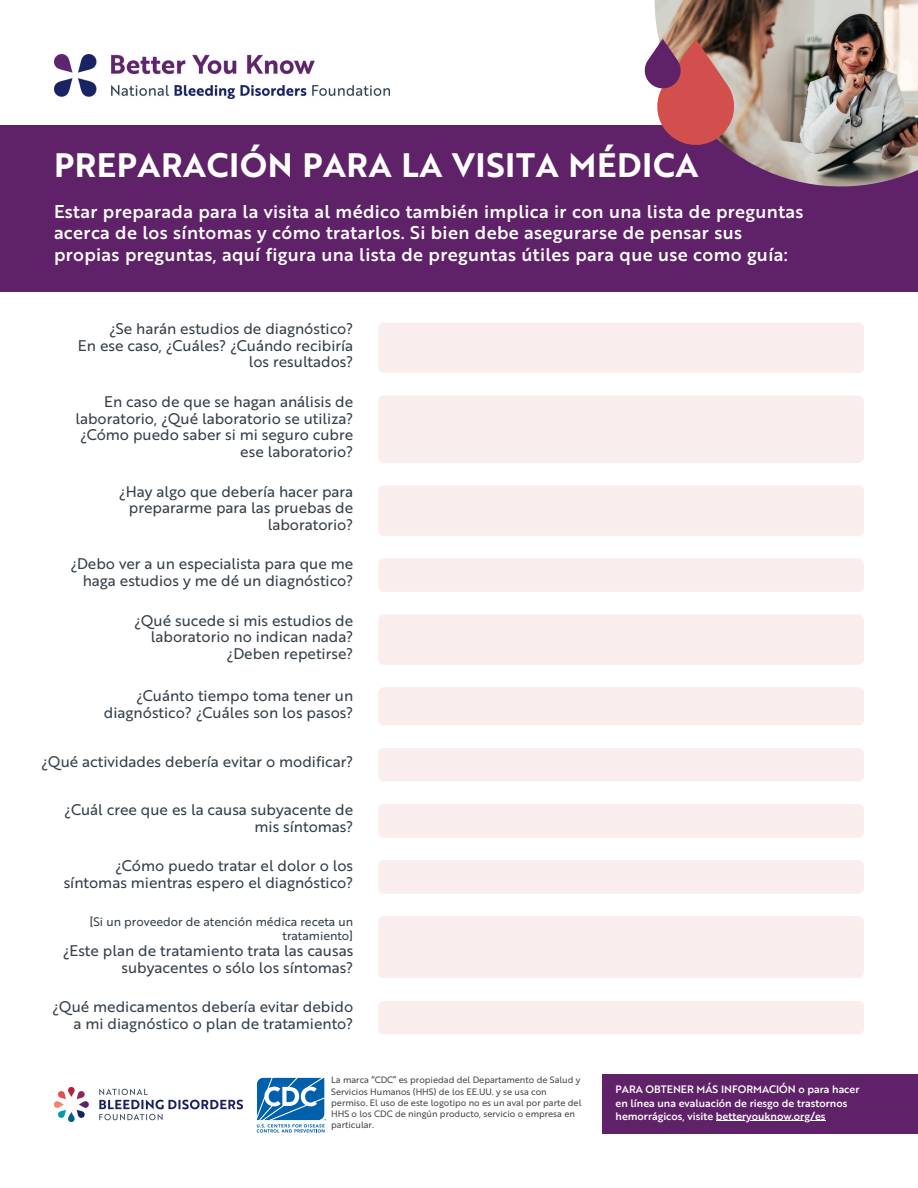
<style>
.page{position:relative;width:918px;height:1188px;background:#fff}
.page>*{position:absolute;margin:0;border:0;box-sizing:border-box;transform-origin:0 0}
.t1{font:700 33px "Brother 1816";letter-spacing:.02em;color:#fff}
.t2{font:500 18px/21.3px "Brother 1816";letter-spacing:.02em;color:#fff}
.t3{font:15px/16.8px "Brother 1816";color:#333f48;text-align:right}
.t4{font:12px/14px "Brother 1816";color:#333f48;text-align:right}
.t5{font:500 10.5px/13.2px "Brother 1816";color:#fff}
.t6{font:9px/11.2px "Brother 1816";color:#474747}
</style>
<div class="page">
<img style="left:54px;top:54px;width:335px;height:45px">
<img style="left:54px;top:1087px;width:189px;height:35px">
<div style="left:0;top:126px;width:918px;height:166px;background:#5f2167"></div>
<img style="left:655px;top:0;width:263px;height:186px">
<svg style="left:644px;top:39px;width:95px;height:111px"></svg>
<div style="left:603px;top:1075px;width:315px;height:59px;background:#5f2167"></div>
<div style="left:378px;top:323px;width:486px;height:50px;background:#faeded"></div>
<div style="left:378px;top:396px;width:486px;height:67px;background:#faeded"></div>
<div style="left:378px;top:485px;width:486px;height:51px;background:#faeded"></div>
<div style="left:378px;top:558px;width:486px;height:34px;background:#faeded"></div>
<div style="left:378px;top:614px;width:486px;height:51px;background:#faeded"></div>
<div style="left:378px;top:687px;width:486px;height:38px;background:#faeded"></div>
<div style="left:378px;top:748px;width:486px;height:33px;background:#faeded"></div>
<div style="left:378px;top:804px;width:486px;height:34px;background:#faeded"></div>
<div style="left:378px;top:860px;width:486px;height:34px;background:#faeded"></div>
<div style="left:378px;top:916px;width:486px;height:62px;background:#faeded"></div>
<div style="left:378px;top:1001px;width:486px;height:33px;background:#faeded"></div>
<hr style="left:716px;top:1121px;width:110px;height:1px;background:#fff">
<svg style="left:256px;top:1077px;width:70px;height:56px"></svg>
<h3 class="t1" style="left:54px;top:152px;width:646px">PREPARACIÓN PARA LA VISITA MÉDICA</h3>
<p class="t2" style="left:54px;top:203px;width:751px">Estar preparada para la visita al médico también implica ir con una lista de preguntas acerca de los síntomas y cómo tratarlos. Si bien debe asegurarse de pensar sus propias preguntas, aquí figura una lista de preguntas útiles para que use como guía:</p>
<p class="t3" style="left:78px;top:321px;width:277px">¿Se harán estudios de diagnóstico?<br>En ese caso, ¿Cuáles? ¿Cuándo recibiría</p>
<h1 class="t3" style="left:249px;top:355px;width:106px">los resultados?</h1>
<h2 class="t3" style="left:75px;top:394px;width:279px">En caso de que se hagan análisis de laboratorio, ¿Qué laboratorio se utiliza? ¿Cómo puedo saber si mi seguro cubre</h2>
<h3 class="t3" style="left:240px;top:445px;width:114px">ese laboratorio?</h3>
<p class="t3" style="left:119px;top:484px;width:236px">¿Hay algo que debería hacer para prepararme para las pruebas de laboratorio?</p>
<h3 class="t3" style="left:70px;top:557px;width:284px">¿Debo ver a un especialista para que me</h3>
<p class="t3" style="left:83px;top:574px;width:272px">haga estudios y me dé un diagnóstico?</p>
<p class="t3" style="left:134px;top:613px;width:221px">¿Qué sucede si mis estudios de laboratorio no indican nada?</p>
<h3 class="t3" style="left:227px;top:647px;width:128px">¿Deben repetirse?</h3>
<p class="t3" style="left:104px;top:688px;width:251px">¿Cuánto tiempo toma tener un diagnóstico? ¿Cuáles son los pasos?</p>
<h3 class="t3" style="left:41px;top:755px;width:314px">¿Qué actividades debería evitar o modificar?</h3>
<p class="t3" style="left:64px;top:803px;width:290px">¿Cuál cree que es la causa subyacente de mis síntomas?</p>
<p class="t3" style="left:115px;top:859px;width:240px">¿Cómo puedo tratar el dolor o los</p>
<p class="t3" style="left:64px;top:876px;width:291px">síntomas mientras espero el diagnóstico?</p>
<p class="t4" style="left:90px;top:916px;width:265px">[Si un proveedor de atención médica receta un tratamiento]</p>
<h3 class="t3" style="left:63px;top:944px;width:292px">¿Este plan de tratamiento trata las causas subyacentes o sólo los síntomas?</h3>
<p class="t3" style="left:52px;top:1000px;width:303px">¿Qué medicamentos debería evitar debido a mi diagnóstico o plan de tratamiento?</p>
<p class="t6" style="left:331px;top:1075px;width:252px">La marca “CDC” es propiedad del Departamento de Salud y Servicios Humanos (HHS) de los EE.UU. y se usa con permiso. El uso de este logotipo no es un aval por parte del HHS o los CDC de ningún producto, servicio o empresa en particular.</p>
<p class="t5" style="left:616px;top:1084px;width:245px">PARA OBTENER MÁS INFORMACIÓN o para hacer en línea una evaluación de riesgo de trastornos hemorrágicos, visite betteryouknow.org/es</p>
</div>
